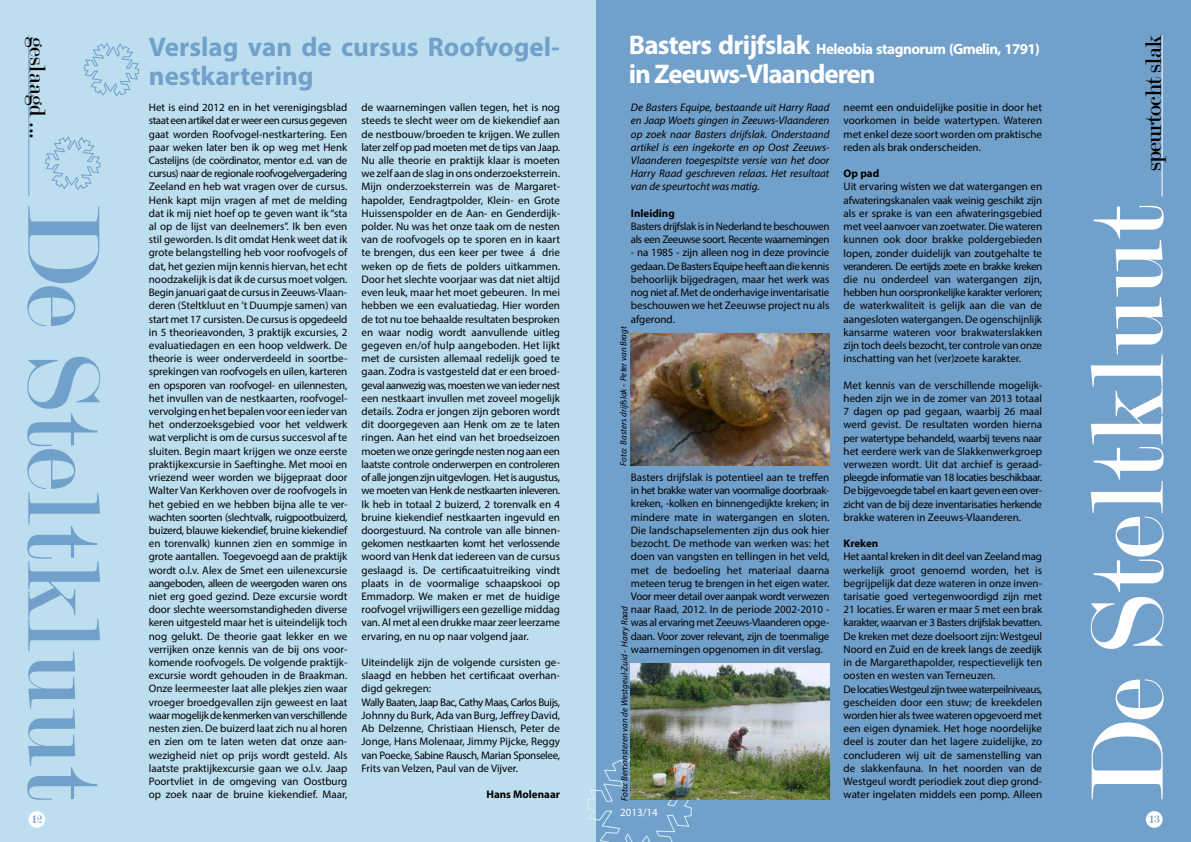
<style>
.page{position:relative;width:1191px;height:842px;background:#fff}
.page>*{position:absolute;margin:0;border:0;box-sizing:border-box;transform-origin:0 0}
.t1{font:110px "Modern";color:#fff}
.t2{font:110px "Modern";color:#71a0cb}
.t3{font:700 27px/29px "Myriad Pro";color:#71a0cb}
.t4{font:700 27px "Myriad Pro";letter-spacing:-.04em;color:#fff}
.t5{font:24px "Modern";letter-spacing:-.03em;color:#000}
.t6{font:24px "Modern";color:#000}
.t7{font:700 15px "Myriad Pro";letter-spacing:-.03em;color:#fff}
.t8{font:12px "Modern";color:#71a0cb}
.t9{font:11px/13.2px "Myriad Pro";color:#000;text-align:justify}
.t10{font:italic 11px/13.2px "Myriad Pro";color:#000;text-align:justify}
.t11{font:11px/13.2px "Myriad Pro";letter-spacing:-.035em;color:#000}
.t12{font:700 11px "Myriad Pro";color:#000}
.t13{font:11px "Myriad Pro";color:#fff}
.t14{font:italic 9px "Myriad Pro";color:#000}
.s1{font-size:27px}
</style>
<div class="page">
<div style="left:595px;top:0;width:596px;height:842px;background:#71a0cb"></div>
<div style="left:0;top:0;width:595px;height:842px;background:#bcdeef"></div>
<hr style="left:1161px;top:36px;width:1px;height:161px;background:#fff">
<hr style="left:28px;top:35px;width:1px;height:161px;background:#71a0cb">
<svg style="left:587px;top:757px;width:105px;height:85px"></svg>
<div style="left:1145px;top:811px;width:17px;height:17px;background:#fff;border-radius:50%"></div>
<div style="left:28px;top:811px;width:17px;height:17px;background:#fff;border-radius:50%"></div>
<svg style="left:45px;top:136px;width:55px;height:54px"></svg>
<svg style="left:84px;top:43px;width:55px;height:54px"></svg>
<img style="left:631px;top:333px;width:198px;height:132px">
<img style="left:631px;top:663px;width:198px;height:136px">
<h3 class="t6" style="left:49px;top:37px;width:104px;rotate:90deg">geslaagd ...</h3>
<h1 class="t2" style="left:118px;top:204px;width:598px;rotate:90deg">De Steltkluut</h1>
<h2 class="t3" style="left:149px;top:31px;width:412px">Verslag van de cursus Roofvogel&shy;nestkartering</h2>
<p class="t9" style="left:361px;top:101px;width:200px">de waarnemingen vallen tegen, het is nog steeds te slecht weer om de kiekendief aan de nestbouw/broeden te krijgen. We zullen later zelf op pad moeten met de tips van Jaap.<br>Nu alle theorie en praktijk klaar is moeten we zelf aan de slag in ons onderzoeksterrein.<br>Mijn onderzoeksterrein was de Margaret&shy;hapolder, Eendragtpolder, Klein- en Grote Huissenspolder en de Aan- en Genderdijk&shy;polder. Nu was het onze taak om de nesten van de roofvogels op te sporen en in kaart te brengen, dus een keer per twee á drie weken op de fiets de polders uitkammen.<br>Door het slechte voorjaar was dat niet altijd even leuk, maar het moet gebeuren. In mei hebben we een evaluatiedag. Hier worden de tot nu toe behaalde resultaten besproken en waar nodig wordt aanvullende uitleg gegeven en/of hulp aangeboden. Het lijkt met de cursisten allemaal redelijk goed te gaan. Zodra is vastgesteld dat er een broed&shy;geval aanwezig was, moesten we van ieder nest een nestkaart invullen met zoveel mogelijk details. Zodra er jongen zijn geboren wordt dit doorgegeven aan Henk om ze te laten ringen. Aan het eind van het broedseizoen moeten we onze geringde nesten nog aan een laatste controle onderwerpen en controleren of alle jongen zijn uitgevlogen. Het is augustus, we moeten van Henk de nestkaarten inleveren.<br>Ik heb in totaal 2 buizerd, 2 torenvalk en 4 bruine kiekendief nestkaarten ingevuld en doorgestuurd. Na controle van alle binnen&shy;gekomen nestkaarten komt het verlossende woord van Henk dat iedereen van de cursus geslaagd is. De certificaatuitreiking vindt plaats in de voormalige schaapskooi op Emmadorp. We maken er met de huidige roofvogel vrijwilligers een gezellige middag van. Al met al een drukke maar zeer leerzame ervaring, en nu op naar volgend jaar.</p>
<p class="t9" style="left:361px;top:656px;width:200px;text-align:left">Uiteindelijk zijn de volgende cursisten ge&shy;slaagd en hebben het certificaat overhan&shy;digd gekregen:<br>Wally Baaten, Jaap Bac, Cathy Maas, Carlos Buijs, Johnny du Burk, Ada van Burg, Jeffrey David, Ab Delzenne, Christiaan Hiensch, Peter de Jonge, Hans Molenaar, Jimmy Pijcke, Reggy van Poecke, Sabine Rausch, Marian Sponselee, Frits van Velzen, Paul van de Vijver.</p>
<p class="t12" style="left:486px;top:787px;width:75px">Hans Molenaar</p>
<p class="t9" style="left:149px;top:101px;width:200px">Het is eind 2012 en in het verenigingsblad staat een artikel dat er weer een cursus gegeven gaat worden Roofvogel-nestkartering. Een paar weken later ben ik op weg met Henk Castelijns (de coördinator, mentor e.d. van de cursus) naar de regionale roofvogelvergadering Zeeland en heb wat vragen over de cursus.<br>Henk kapt mijn vragen af met de melding dat ik mij niet hoef op te geven want ik “sta al op de lijst van deelnemers”. Ik ben even stil geworden. Is dit omdat Henk weet dat ik grote belangstelling heb voor roofvogels of dat, het gezien mijn kennis hiervan, het echt noodzakelijk is dat ik de cursus moet volgen.<br>Begin januari gaat de cursus in Zeeuws-Vlaan&shy;deren (Steltkluut en ’t Duumpje samen) van start met 17 cursisten. De cursus is opgedeeld in 5 theorieavonden, 3 praktijk excursies, 2 evaluatiedagen en een hoop veldwerk. De theorie is weer onderverdeeld in soortbe&shy;sprekingen van roofvogels en uilen, karteren en opsporen van roofvogel- en uilennesten, het invullen van de nestkaarten, roofvogel&shy;vervolging en het bepalen voor een ieder van het onderzoeksgebied voor het veldwerk wat verplicht is om de cursus succesvol af te sluiten. Begin maart krijgen we onze eerste praktijkexcursie in Saeftinghe. Met mooi en vriezend weer worden we bijgepraat door Walter Van Kerkhoven over de roofvogels in het gebied en we hebben bijna alle te ver&shy;wachten soorten (slechtvalk, ruigpootbuizerd, buizerd, blauwe kiekendief, bruine kiekendief en torenvalk) kunnen zien en sommige in grote aantallen. Toegevoegd aan de praktijk wordt o.l.v. Alex de Smet een uilenexcursie aangeboden, alleen de weergoden waren ons niet erg goed gezind. Deze excursie wordt door slechte weersomstandigheden diverse keren uitgesteld maar het is uiteindelijk toch nog gelukt. De theorie gaat lekker en we verrijken onze kennis van de bij ons voor&shy;komende roofvogels. De volgende praktijk&shy;excursie wordt gehouden in de Braakman.<br>Onze leermeester laat alle plekjes zien waar vroeger broedgevallen zijn geweest en laat waar mogelijk de kenmerken van verschillende nesten zien. De buizerd laat zich nu al horen en zien om te laten weten dat onze aan&shy;wezigheid niet op prijs wordt gesteld. Als laatste praktijkexcursie gaan we o.l.v. Jaap Poortvliet in de omgeving van Oostburg op zoek naar de bruine kiekendief. Maar,</p>
<h3 class="t7" style="left:629px;top:39px;width:413px"><span class="s1">Basters drijfslak</span> Heleobia stagnorum (Gmelin, 1791)</h3>
<h2 class="t4" style="left:629px;top:56px;width:248px">in Zeeuws-Vlaanderen</h2>
<p class="t10" style="left:631px;top:101px;width:200px">De Basters Equipe, bestaande uit Harry Raad en Jaap Woets gingen in Zeeuws-Vlaanderen op zoek naar Basters drijfslak. Onderstaand artikel is een ingekorte en op Oost Zeeuws-Vlaanderen toegespitste versie van het door Harry Raad geschreven relaas. Het resultaat van de speurtocht was matig.</p>
<p class="t12" style="left:631px;top:206px;width:45px">Inleiding</p>
<p class="t11" style="left:631px;top:220px;width:200px">Basters drijfslak is in Nederland te beschouwen als een Zeeuwse soort. Recente waarnemingen</p>
<p class="t9" style="left:631px;top:246px;width:200px">- na 1985 - zijn alleen nog in deze provincie gedaan. De Basters Equipe heeft aan die kennis behoorlijk bijgedragen, maar het werk was nog niet af. Met de onderhavige inventarisatie beschouwen we het Zeeuwse project nu als afgerond.</p>
<p class="t14" style="left:618px;top:466px;width:141px;rotate:-90deg">Foto: Basters drijfslak - Peter van Bragt</p>
<p class="t9" style="left:631px;top:471px;width:200px">Basters drijfslak is potentieel aan te treffen in het brakke water van voormalige doorbraak&shy;kreken, -kolken en binnengedijkte kreken; in mindere mate in watergangen en sloten.<br>Die landschapselementen zijn dus ook hier bezocht. De methode van werken was: het doen van vangsten en tellingen in het veld, met de bedoeling het materiaal daarna meteen terug te brengen in het eigen water.<br>Voor meer detail over aanpak wordt verwezen naar Raad, 2012. In de periode 2002-2010 - was al ervaring met Zeeuws-Vlaanderen opge&shy;daan. Voor zover relevant, zijn de toenmalige waarnemingen opgenomen in dit verslag.</p>
<p class="t14" style="left:619px;top:801px;width:196px;rotate:-90deg">Foto: Bemonsteren van de Westgeul-Zuid - Harry Raad</p>
<p class="t9" style="left:843px;top:101px;width:200px">neemt een onduidelijke positie in door het voorkomen in beide watertypen. Wateren met enkel deze soort worden om praktische reden als brak onderscheiden.</p>
<p class="t12" style="left:843px;top:166px;width:37px">Op pad</p>
<p class="t9" style="left:843px;top:180px;width:200px">Uit ervaring wisten we dat watergangen en afwateringskanalen vaak weinig geschikt zijn als er sprake is van een afwateringsgebied met veel aanvoer van zoetwater. Die wateren kunnen ook door brakke poldergebieden lopen, zonder duidelijk van zoutgehalte te veranderen. De eertijds zoete en brakke kreken die nu onderdeel van watergangen zijn, hebben hun oorspronkelijke karakter verloren; de waterkwaliteit is gelijk aan die van de aangesloten watergangen. De ogenschijnlijk kansarme wateren voor brakwaterslakken zijn toch deels bezocht, ter controle van onze inschatting van het (ver)zoete karakter.</p>
<p class="t9" style="left:843px;top:378px;width:200px">Met kennis van de verschillende mogelijk&shy;heden zijn we in de zomer van 2013 totaal 7 dagen op pad gegaan, waarbij 26 maal werd gevist. De resultaten worden hierna per watertype behandeld, waarbij tevens naar het eerdere werk van de Slakkenwerkgroep verwezen wordt. Uit dat archief is geraad&shy;pleegde informatie van 18 locaties beschikbaar.<br>De bijgevoegde tabel en kaart geven een over&shy;zicht van de bij deze inventarisaties herkende brakke wateren in Zeeuws-Vlaanderen.</p>
<p class="t12" style="left:843px;top:536px;width:36px">Kreken</p>
<p class="t9" style="left:843px;top:550px;width:200px;text-align:left">Het aantal kreken in dit deel van Zeeland mag werkelijk groot genoemd worden, het is begrijpelijk dat deze wateren in onze inven&shy;tarisatie goed vertegenwoordigd zijn met 21 locaties. Er waren er maar 5 met een brak karakter, waarvan er 3 Basters drijfslak bevatten.<br>De kreken met deze doelsoort zijn: Westgeul Noord en Zuid en de kreek langs de zeedijk in de Margarethapolder, respectievelijk ten oosten en westen van Terneuzen.<br>De locaties Westgeul zijn twee waterpeilniveaus, gescheiden door een stuw; de kreekdelen worden hier als twee wateren opgevoerd met een eigen dynamiek. Het hoge noordelijke deel is zouter dan het lagere zuidelijke, zo concluderen wij uit de samenstelling van de slakkenfauna. In het noorden van de Westgeul wordt periodiek zout diep grond&shy;water ingelaten middels een pomp. Alleen</p>
<h3 class="t5" style="left:1141px;top:171px;width:137px;rotate:-90deg">speurtocht slak</h3>
<h1 class="t1" style="left:1073px;top:802px;width:598px;rotate:-90deg">De Steltkluut</h1>
<p class="t13" style="left:620px;top:805px;width:39px">2013/14</p>
<p class="t8" style="left:31px;top:813px;width:12px">12</p>
<p class="t8" style="left:1148px;top:813px;width:12px">13</p>
</div>
